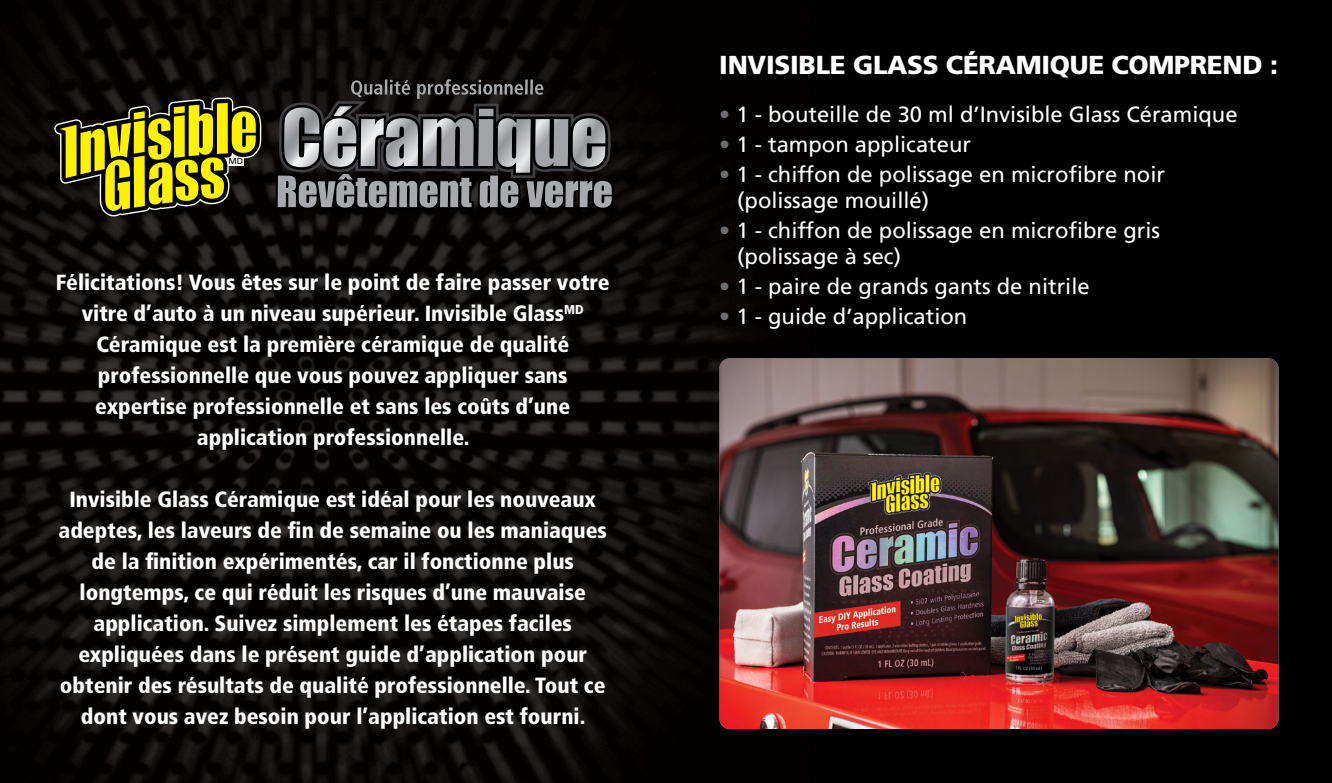
<style>
.page{position:relative;width:1332px;height:783px;background:#fff}
.page>*{position:absolute;margin:0;border:0;box-sizing:border-box;transform-origin:0 0}
.t1{font:900 26px "Frutiger LT Std";letter-spacing:-.01em;color:#fff}
.t2{font:900 condensed 22px/31px "Frutiger LT Std";color:#fff;text-align:center}
.t3{font:22px/26px "Frutiger LT Std";color:#fff}
.t4{font:8.8px "Frutiger LT Std";color:#000}
.s1{color:#6d6e71}
</style>
<div class="page">
<div style="left:666px;top:0;width:666px;height:783px;background:#000"></div>
<img style="left:0;top:0;width:769px;height:783px">
<svg style="left:54px;top:97px;width:207px;height:119px;background:#726c0d"></svg>
<svg style="left:267px;top:0;width:350px;height:783px;background:#191616"></svg>
<img style="left:719px;top:358px;width:560px;height:371px">
<p class="t4" style="left:228px;top:156px;width:16px">MD</p>
<p class="t2" style="left:56px;top:267px;width:555px">Félicitations! Vous êtes sur le point de faire passer votre vitre d’auto à un niveau supérieur. Invisible Glass<sup>MD </sup>Céramique est la première céramique de qualité professionnelle que vous pouvez appliquer sans expertise professionnelle et sans les coûts d’une application professionnelle.</p>
<p class="t2" style="left:59px;top:484px;width:550px">Invisible Glass Céramique est idéal pour les nouveaux adeptes, les laveurs de fin de semaine ou les maniaques de la finition expérimentés, car il fonctionne plus longtemps, ce qui réduit les risques d’une mauvaise application. Suivez simplement les étapes faciles expliquées dans le présent guide d’application pour obtenir des résultats de qualité professionnelle. Tout ce dont vous avez besoin pour l’application est fourni.</p>
<p class="t1" style="left:719px;top:49px;width:560px">INVISIBLE GLASS CÉRAMIQUE COMPREND :</p>
<p class="t3" style="left:719px;top:101px;width:520px"><span class="s1">•</span> 1 - bouteille de 30 ml d’Invisible Glass Céramique</p>
<p class="t3" style="left:719px;top:131px;width:253px"><span class="s1">•</span> 1 - tampon applicateur</p>
<p class="t3" style="left:737px;top:161px;width:429px;text-indent:-18px"><span class="s1">•</span> 1 - chiffon de polissage en microfibre noir (polissage mouillé)</p>
<p class="t3" style="left:737px;top:217px;width:424px;text-indent:-18px"><span class="s1">•</span> 1 - chiffon de polissage en microfibre gris (polissage à sec)</p>
<p class="t3" style="left:719px;top:273px;width:372px"><span class="s1">•</span> 1 - paire de grands gants de nitrile</p>
<p class="t3" style="left:719px;top:303px;width:250px"><span class="s1">•</span> 1 - guide d’application</p>
</div>
